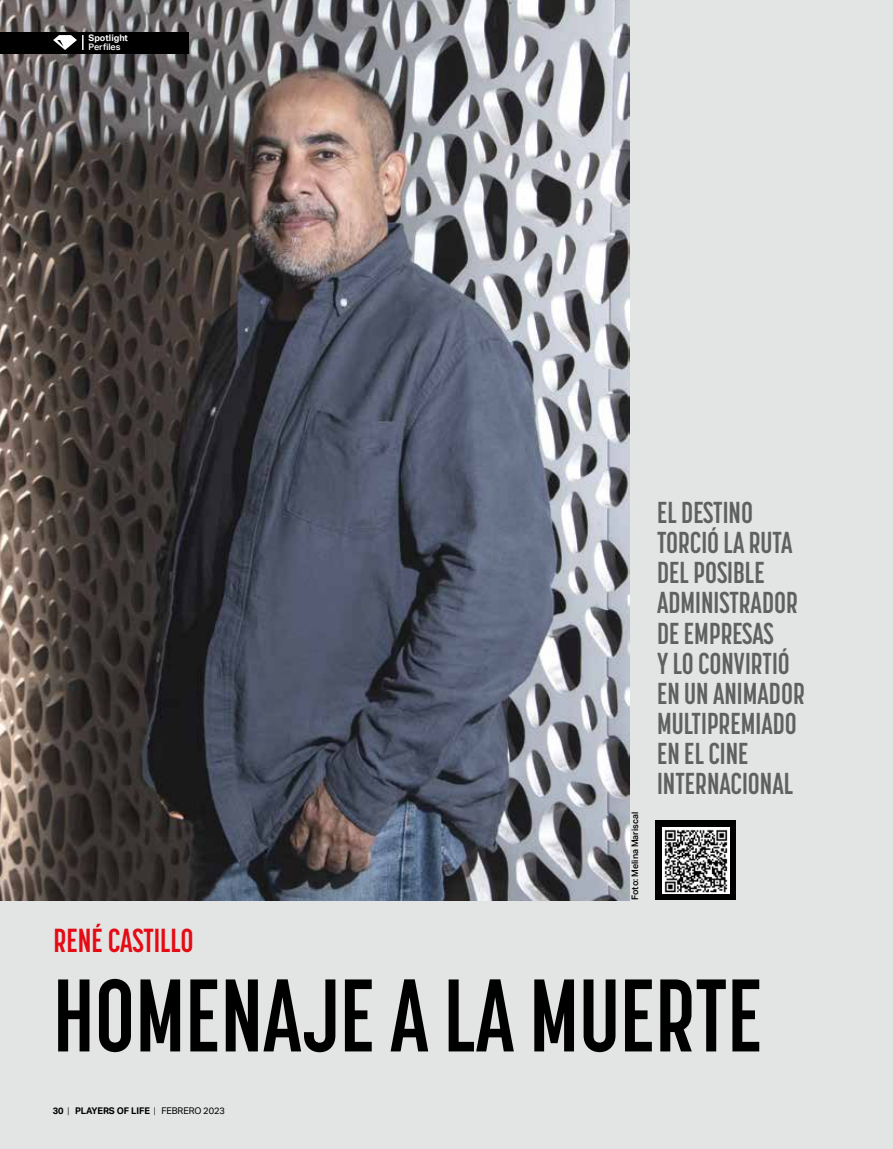
<style>
.page{position:relative;width:893px;height:1149px;background:#fff}
.page>*{position:absolute;margin:0;border:0;box-sizing:border-box;transform-origin:0 0}
.t1{font:700 102px "Korolev Compressed";color:#000}
.t2{font:700 33px "Korolev Compressed";color:#e50b14}
.t3{font:700 30px/30px "Korolev Compressed";color:#5f6060}
.t4{font:700 9.15px "Aktiv Grotesk";letter-spacing:-.01em;color:#000}
.t5{font:500 9px "Aktiv Grotesk";color:#000}
.t6{font:700 9px "Aktiv Grotesk";color:#fff}
.t7{font:500 9px "Aktiv Grotesk";color:#fff}
.s1{font-weight:300}
.s2{font-weight:400}
</style>
<div class="page">
<div style="left:0;top:0;width:893px;height:1148px;background:#e3e4e4"></div>
<img style="left:0;top:0;width:630px;height:899px">
<div style="left:0;top:32px;width:188px;height:21px;background:#000"></div>
<svg style="left:53px;top:35px;width:31px;height:15px"></svg>
<div style="left:655px;top:820px;width:81px;height:79px;background:#000"></div>
<img style="left:662px;top:827px;width:67px;height:65px">
<p class="t6" style="left:89px;top:33px;width:41px">Spotlight</p>
<p class="t7" style="left:89px;top:42px;width:33px">Perfiles</p>
<p class="t2" style="left:54px;top:921px;width:142px">RENÉ CASTILLO</p>
<p class="t5" style="left:630px;top:899px;width:89px;rotate:-90deg">Foto: Melina Mariscal</p>
<p class="t3" style="left:657px;top:497px;width:149px">EL DESTINO<br>TORCIÓ LA RUTA<br>DEL POSIBLE<br>ADMINISTRADOR<br>DE EMPRESAS<br>Y LO CONVIRTIÓ<br>EN UN ANIMADOR<br>MULTIPREMIADO<br>EN EL CINE<br>INTERNACIONAL</p>
<h1 class="t1" style="left:53px;top:957px;width:711px">HOMENAJE A LA MUERTE</h1>
<p class="t4" style="left:53px;top:1105px;width:174px">30 <span class="s1">|</span> PLAYERS OF LIFE <span class="s1">|</span> <span class="s2">FEBRERO 2023</span></p>
</div>
